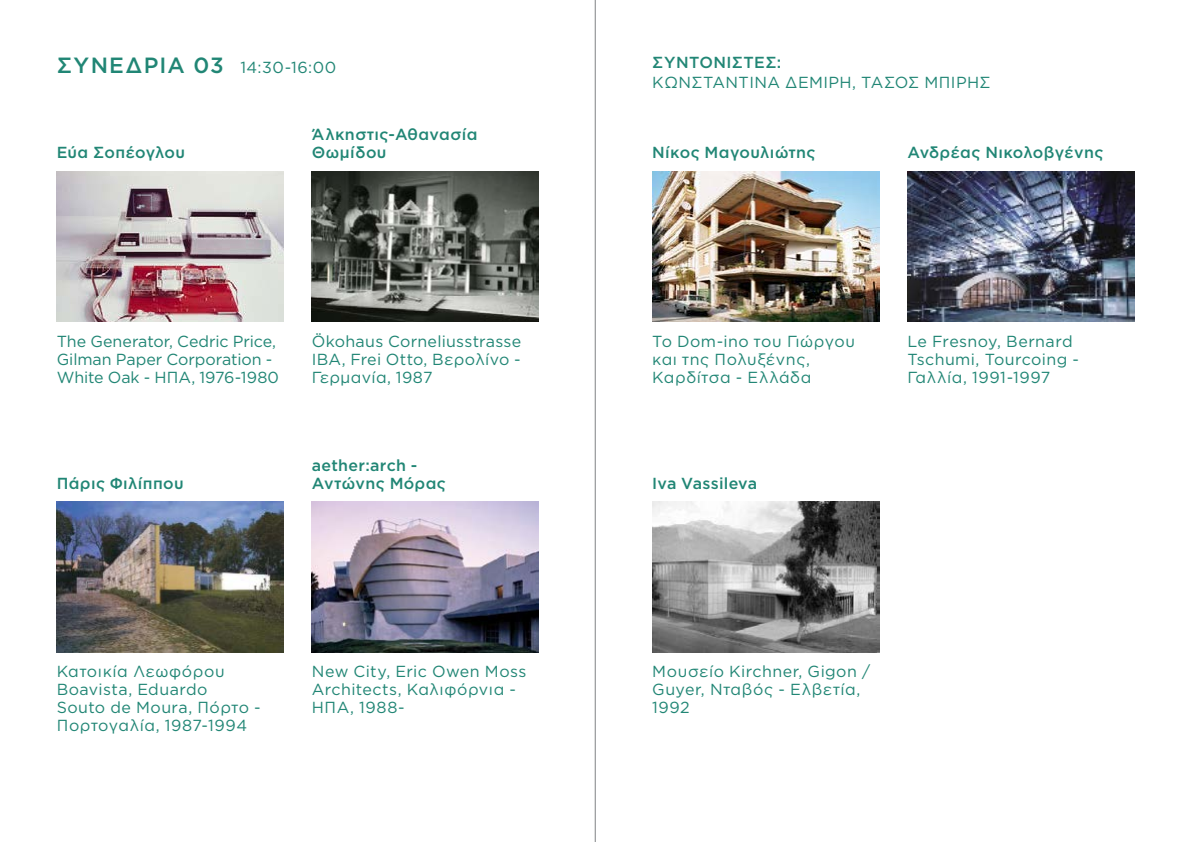
<style>
.page{position:relative;width:1191px;height:842px;background:#fff}
.page>*{position:absolute;margin:0;border:0;box-sizing:border-box;transform-origin:0 0}
.t1{font:16px/18px "Gotham";letter-spacing:.025em;color:#218675}
.t2{font:500 16px/18px "Gotham";letter-spacing:.025em;color:#218675}
.t3{font:16px/18px "Gotham";letter-spacing:-.005em;color:#218675}
.s1{font-weight:500;font-size:22px}
</style>
<div class="page">
<hr style="left:595px;top:0;width:1px;height:842px;background:#808285">
<img style="left:652px;top:171px;width:227px;height:151px">
<img style="left:907px;top:171px;width:227px;height:150px">
<img style="left:652px;top:502px;width:227px;height:150px">
<img style="left:57px;top:171px;width:226px;height:151px">
<img style="left:312px;top:171px;width:227px;height:150px">
<img style="left:57px;top:502px;width:226px;height:150px">
<img style="left:312px;top:502px;width:227px;height:150px">
<p class="t1" style="left:57px;top:58px;width:281px"><span class="s1">ΣΥΝΕΔΡΊΑ 03</span> 14:30-16:00</p>
<p class="t2" style="left:652px;top:53px;width:131px">ΣΥΝΤΟΝΙΣΤΕΣ:</p>
<p class="t1" style="left:652px;top:73px;width:340px">ΚΩΝΣΤΑΝΤΊ ΝΑ ΔΕΜΊ ΡΗ, ΤΆΣΟΣ ΜΠΊ ΡΗΣ</p>
<p class="t2" style="left:57px;top:143px;width:130px">Εύα Σοπέογλου</p>
<p class="t2" style="left:312px;top:125px;width:167px">Άλκηστις-Αθανασία<br>Θωμίδου</p>
<p class="t2" style="left:652px;top:143px;width:165px">Νίκος Μαγουλιώτης</p>
<p class="t2" style="left:907px;top:143px;width:198px">Ανδρέας Νικολοβγένης</p>
<p class="t3" style="left:57px;top:332px;width:224px">The Generator, Cedric Price,<br>Gilman Paper Corporation -<br>White Oak - ΗΠΑ, 1976-1980</p>
<p class="t1" style="left:312px;top:332px;width:211px;text-align:justify">Ökohaus Corneliusstrasse ΙΒΑ, Frei Otto, Βερολίνο - Γερμανία, 1987</p>
<p class="t1" style="left:652px;top:332px;width:205px">Το Dom-ino του Γιώργου και της Πολυξένης,<br>Καρδίτσα - Ελλάδα</p>
<p class="t1" style="left:907px;top:332px;width:173px">Le Fresnoy, Bernard<br>Tschumi, Tourcoing -<br>Γαλλία, 1991-1997</p>
<p class="t2" style="left:57px;top:474px;width:129px">Πάρις Φιλίππου</p>
<p class="t2" style="left:312px;top:456px;width:136px">aether:arch -<br>Αντώνης Μόρας</p>
<p class="t2" style="left:652px;top:474px;width:107px">Iva Vassileva</p>
<p class="t1" style="left:57px;top:662px;width:206px">Κατοικία Λεωφόρου<br>Boavista, Eduardo<br>Souto de Moura, Πόρτο -<br>Πορτογαλία, 1987-1994</p>
<p class="t1" style="left:312px;top:662px;width:216px">New City, Eric Owen Moss<br>Architects, Καλιφόρνια -<br>ΗΠΑ, 1988-</p>
<p class="t1" style="left:652px;top:662px;width:219px">Μουσείο Kirchner, Gigon /<br>Guyer, Νταβός - Ελβετία,<br>1992</p>
</div>
